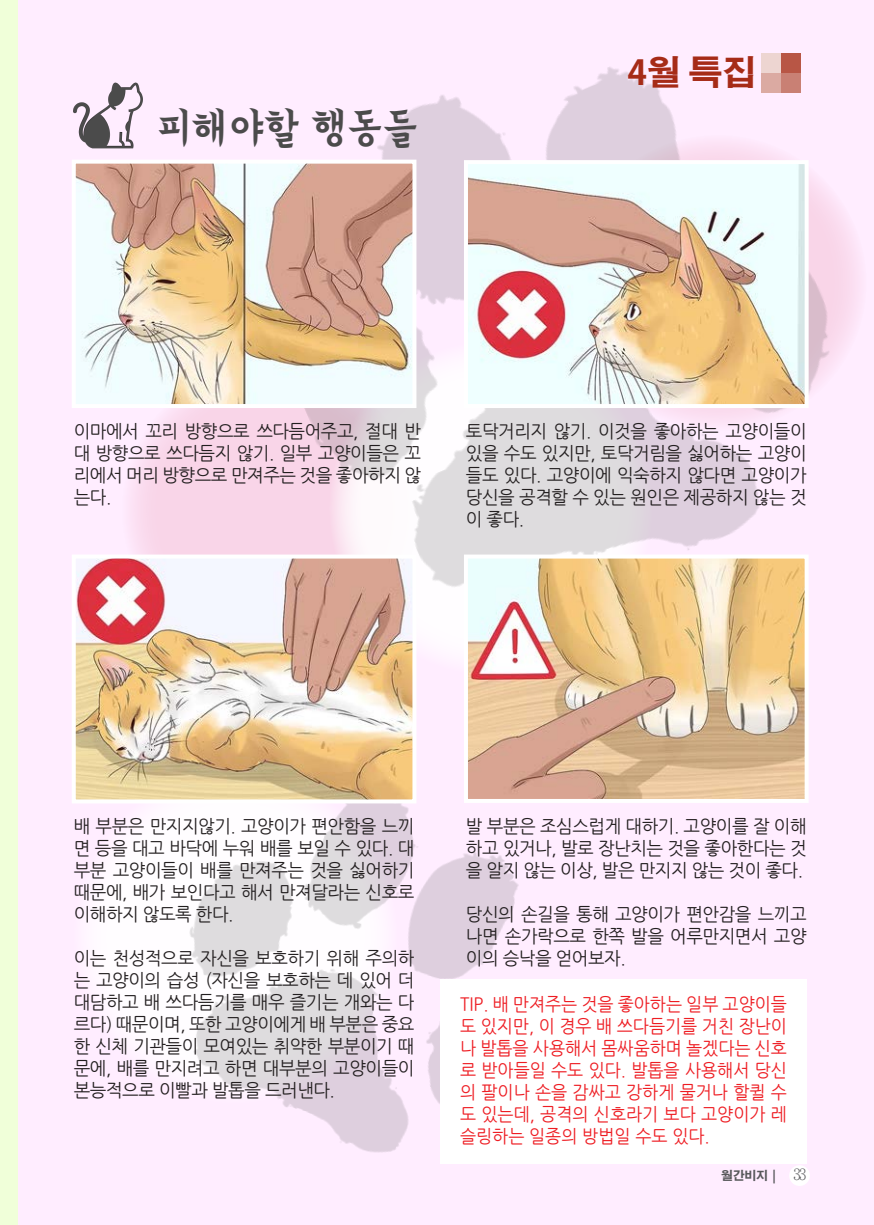
<style>
.page{position:relative;width:874px;height:1225px;background:#fff}
.page>*{position:absolute;margin:0;border:0;box-sizing:border-box;transform-origin:0 0}
.t1{font:40px "DXS Gu B KS Cpc EUC H";color:#4b4b4b}
.t2{font:700 34px "Adobe Gothic Std";color:#a62b17}
.t3{font:18px/22px "Nanum Gothic";letter-spacing:-.025em;color:#231f20;text-align:justify}
.t4{font:18px/22px "Nanum Gothic";color:#ee1d23;text-align:justify;scale:.95 1}
.t5{font:700 12px "Adobe Gothic Std";color:#57585a}
.s1{font-family:"Chosunilbo NM";font-weight:400;font-size:16px}
</style>
<div class="page">
<div style="left:17px;top:0;width:856px;height:1224px;background:#ffedff"></div>
<div style="left:0;top:0;width:17px;height:1224px;background:#f0ffd9"></div>
<img style="left:0;top:612px;width:99px;height:613px">
<img style="left:132px;top:53px;width:726px;height:750px">
<img style="left:99px;top:649px;width:527px;height:576px">
<img style="left:77px;top:165px;width:334px;height:238px">
<div style="left:72px;top:160px;width:344px;height:248px;border:4px solid #fff"></div>
<img style="left:468px;top:165px;width:335px;height:238px">
<div style="left:463px;top:160px;width:345px;height:248px;border:4px solid #fff"></div>
<img style="left:77px;top:559px;width:334px;height:239px">
<div style="left:72px;top:554px;width:344px;height:249px;border:4px solid #fff"></div>
<img style="left:468px;top:559px;width:335px;height:239px">
<div style="left:463px;top:554px;width:345px;height:249px;border:4px solid #fff"></div>
<div style="left:440px;top:979px;width:366px;height:184px;background:#fff"></div>
<img style="left:74px;top:82px;width:69px;height:67px">
<div style="left:760px;top:53px;width:20px;height:20px;background:#edd5d1"></div>
<div style="left:780px;top:53px;width:20px;height:20px;background:#b85645"></div>
<div style="left:760px;top:73px;width:20px;height:20px;background:#dbaaa2"></div>
<div style="left:780px;top:73px;width:20px;height:20px;background:#c98074"></div>
<div style="left:788px;top:1165px;width:21px;height:21px;background:#fff;border-radius:50%"></div>
<p class="t1" style="left:157px;top:108px;width:262px">피해야할 행동들</p>
<p class="t2" style="left:627px;top:52px;width:130px">4월 특집</p>
<p class="t3" style="left:74px;top:421px;width:348px">이마에서 꼬리 방향으로 쓰다듬어주고, 절대 반 대 방향으로 쓰다듬지 않기. 일부 고양이들은 꼬 리에서 머리 방향으로 만져주는 것을 좋아하지 않 는다.</p>
<p class="t3" style="left:465px;top:421px;width:342px">토닥거리지 않기. 이것을 좋아하는 고양이들이 있을 수도 있지만, 토닥거림을 싫어하는 고양이 들도 있다. 고양이에 익숙하지 않다면 고양이가 당신을 공격할 수 있는 원인은 제공하지 않는 것 이 좋다.</p>
<p class="t3" style="left:74px;top:815px;width:342px">배 부분은 만지지않기. 고양이가 편안함을 느끼 면 등을 대고 바닥에 누워 배를 보일 수 있다. 대 부분 고양이들이 배를 만져주는 것을 싫어하기 때문에, 배가 보인다고 해서 만져달라는 신호로 이해하지 않도록 한다.</p>
<p class="t3" style="left:74px;top:947px;width:342px">이는 천성적으로 자신을 보호하기 위해 주의하 는 고양이의 습성 (자신을 보호하는 데 있어 더 대담하고 배 쓰다듬기를 매우 즐기는 개와는 다 르다) 때문이며, 또한 고양이에게 배 부분은 중요 한 신체 기관들이 모여있는 취약한 부분이기 때 문에, 배를 만지려고 하면 대부분의 고양이들이 본능적으로 이빨과 발톱을 드러낸다.</p>
<p class="t3" style="left:465px;top:815px;width:342px">발 부분은 조심스럽게 대하기. 고양이를 잘 이해 하고 있거나, 발로 장난치는 것을 좋아한다는 것 을 알지 않는 이상, 발은 만지지 않는 것이 좋다.</p>
<p class="t3" style="left:465px;top:903px;width:342px">당신의 손길을 통해 고양이가 편안감을 느끼고 나면 손가락으로 한쪽 발을 어루만지면서 고양 이의 승낙을 얻어보자.</p>
<p class="t4" style="left:460px;top:993px;width:345px">TIP. 배 만져주는 것을 좋아하는 일부 고양이들 도 있지만, 이 경우 배 쓰다듬기를 거친 장난이 나 발톱을 사용해서 몸싸움하며 놀겠다는 신호 로 받아들일 수도 있다. 발톱을 사용해서 당신 의 팔이나 손을 감싸고 강하게 물거나 할퀼 수 도 있는데, 공격의 신호라기 보다 고양이가 레 슬링하는 일종의 방법일 수도 있다.</p>
<p class="t5" style="left:721px;top:1168px;width:86px">월간비지 | <span class="s1">33</span></p>
</div>
